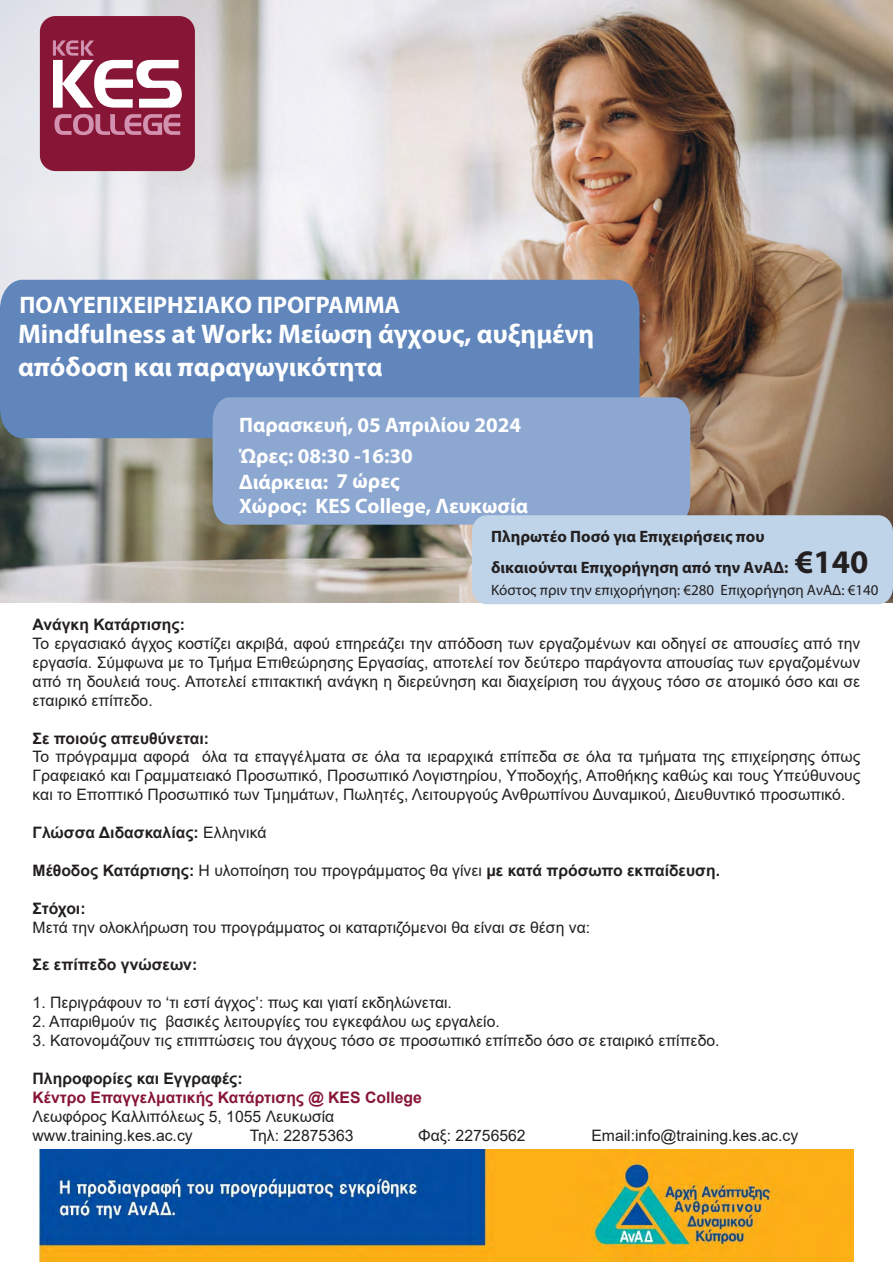
<style>
.page{position:relative;width:893px;height:1263px;background:#fff}
.page>*{position:absolute;margin:0;border:0;box-sizing:border-box;transform-origin:0 0}
.t1{font:700 27px/33px "Myriad Pro";color:#fff}
.t2{font:700 24px "Myriad Pro";color:#fff}
.t3{font:700 21px/30.9px "Myriad Pro";color:#fff}
.t4{font:700 16.5px/30.5px "Myriad Pro";color:#231f20}
.t5{font:15.75px/18.9px "Arial";color:#231f20;text-align:justify}
.t6{font:700 15.75px "Arial";color:#231f20}
.t7{font:700 15.75px "Arial";color:#871535}
.t8{font:15px "Myriad Pro";color:#231f20}
.s1{font-size:33px}
.s2{font-weight:400}
</style>
<div class="page">
<img style="left:1px;top:1px;width:892px;height:601px">
<img style="left:40px;top:1149px;width:813px;height:113px">
<div style="left:40px;top:16px;width:155px;height:155px;background:#871535;border-radius:16px"></div>
<svg style="left:54px;top:114px;width:126px;height:21px"></svg>
<svg style="left:53px;top:40px;width:129px;height:68px"></svg>
<div style="left:0;top:280px;width:640px;height:158px;background:#6086bc"></div>
<div style="left:213px;top:397px;width:477px;height:128px;background:#8ca8d1"></div>
<div style="left:472px;top:515px;width:421px;height:89px;background:#bfd4e9"></div>
<h2 class="t2" style="left:20px;top:289px;width:382px">ΠΟΛΥΕΠΙΧΕΙΡΗΣΙΑΚΟ ΠΡΟΓΡΑΜΜΑ</h2>
<h1 class="t1" style="left:18px;top:317px;width:578px">Mindfulness at Work: Μείωση άγχους, αυξημένη απόδοση και παραγωγικότητα</h1>
<h3 class="t3" style="left:239px;top:408px;width:284px">Παρασκευή, 05 Απριλίου 2024<br>Ώρες: 08:30 -16:30</h3>
<h3 class="t3" style="left:239px;top:469px;width:291px;line-height:24px">Διάρκεια: 7 ώρες<br>Χώρος: KES College, Λευκωσία</h3>
<p class="t4" style="left:491px;top:521px;width:379px">Πληρωτέο Ποσό για Επιχειρήσεις που<br>δικαιούνται Επιχορήγηση από την ΑνΑΔ: <span class="s1">€140</span></p>
<p class="t8" style="left:491px;top:581px;width:389px">Κόστος πριν την επιχορήγηση: €280 Επιχορήγηση ΑνΑΔ: €140</p>
<p class="t6" style="left:33px;top:613px;width:154px">Ανάγκη Κατάρτισης:</p>
<p class="t5" style="left:33px;top:634px;width:829px">Το εργασιακό άγχος κοστίζει ακριβά, αφού επηρεάζει την απόδοση των εργαζομένων και οδηγεί σε απουσίες από την εργασία. Σύμφωνα με το Τμήμα Επιθεώρησης Εργασίας, αποτελεί τον δεύτερο παράγοντα απουσίας των εργαζομένων από τη δουλειά τους. Αποτελεί επιτακτική ανάγκη η διερεύνηση και διαχείριση του άγχους τόσο σε ατομικό όσο και σε εταιρικό επίπεδο.</p>
<p class="t6" style="left:33px;top:727px;width:178px">Σε ποιούς απευθύνεται:</p>
<p class="t5" style="left:33px;top:747px;width:829px">Το πρόγραμμα αφορά όλα τα επαγγέλματα σε όλα τα ιεραρχικά επίπεδα σε όλα τα τμήματα της επιχείρησης όπως Γραφειακό και Γραμματειακό Προσωπικό, Προσωπικό Λογιστηρίου, Υποδοχής, Αποθήκης καθώς και τους Υπεύθυνους και το Εποπτικό Προσωπικό των Τμημάτων, Πωλητές, Λειτουργούς Ανθρωπίνου Δυναμικού, Διευθυντικό προσωπικό.</p>
<p class="t6" style="left:33px;top:821px;width:235px">Γλώσσα Διδασκαλίας: <span class="s2">Ελληνικά</span></p>
<p class="t6" style="left:33px;top:859px;width:689px">Μέθοδος Κατάρτισης: <span class="s2">Η υλοποίηση του προγράμματος θα γίνει</span> με κατά πρόσωπο εκπαίδευση.</p>
<p class="t6" style="left:33px;top:897px;width:55px">Στόχοι:</p>
<p class="t5" style="left:33px;top:917px;width:559px">Μετά την ολοκλήρωση του προγράμματος οι καταρτιζόμενοι θα είναι σε θέση να:</p>
<p class="t6" style="left:33px;top:954px;width:166px">Σε επίπεδο γνώσεων:</p>
<p class="t5" style="left:33px;top:993px;width:421px">1. Περιγράφουν το ‘τι εστί άγχος’: πως και γιατί εκδηλώνεται.</p>
<p class="t5" style="left:33px;top:1012px;width:469px">2. Απαριθμούν τις βασικές λειτουργίες του εγκεφάλου ως εργαλείο.</p>
<p class="t5" style="left:33px;top:1031px;width:688px">3. Κατονομάζουν τις επιπτώσεις του άγχους τόσο σε προσωπικό επίπεδο όσο σε εταιρικό επίπεδο.</p>
<p class="t6" style="left:33px;top:1067px;width:212px">Πληροφορίες και Εγγραφές:</p>
<p class="t7" style="left:33px;top:1086px;width:391px">Kέντρο Επαγγελματικής Κατάρτισης @ KES College</p>
<p class="t5" style="left:33px;top:1106px;width:303px">Λεωφόρος Καλλιπόλεως 5, 1055 Λευκωσία www.training.kes.ac.cy</p>
<p class="t5" style="left:250px;top:1126px;width:105px">Τηλ: 22875363</p>
<p class="t5" style="left:418px;top:1126px;width:109px">Φαξ: 22756562</p>
<p class="t5" style="left:591px;top:1126px;width:208px">Email:info@training.kes.ac.cy</p>
</div>
